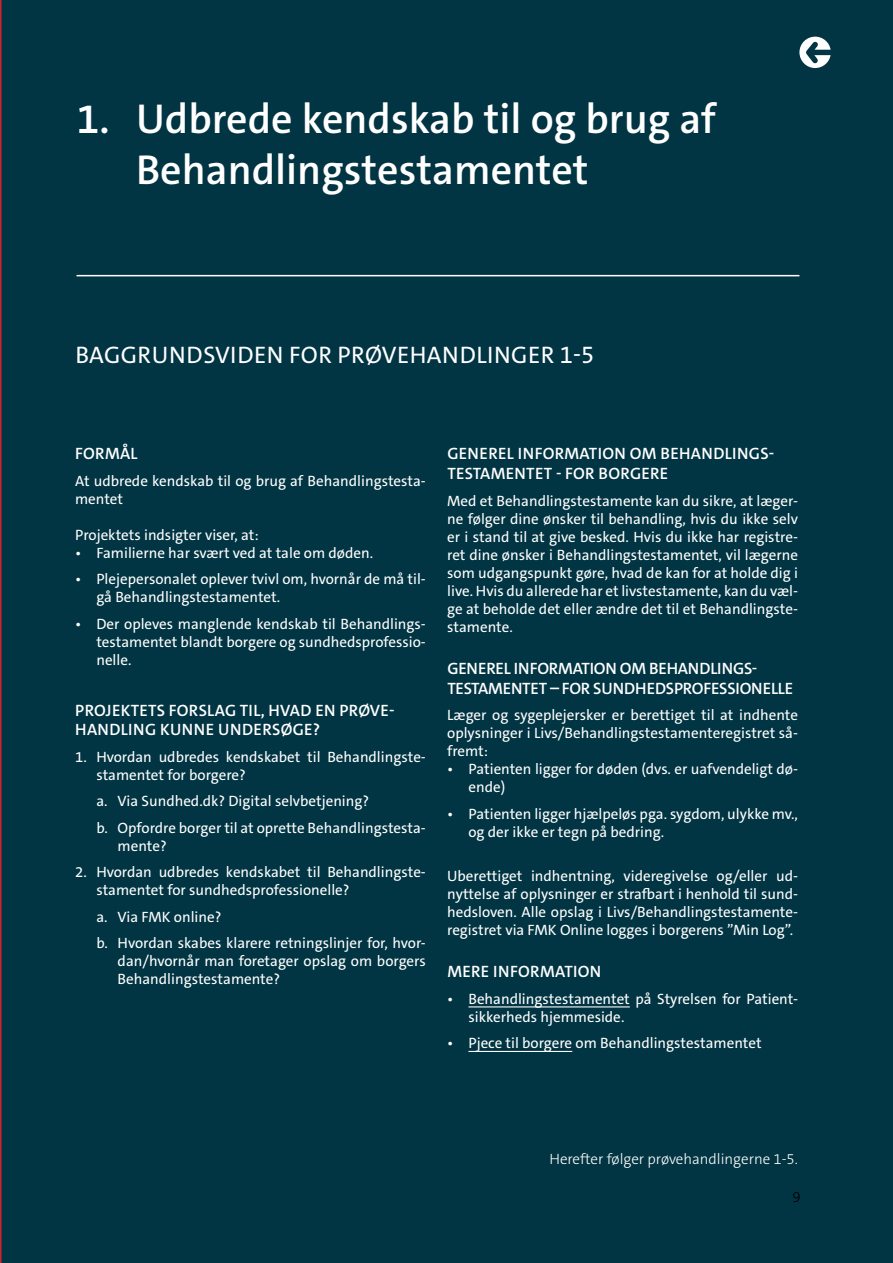
<style>
.page{position:relative;width:893px;height:1263px;background:#023543}
.page>*{position:absolute;margin:0;border:0;box-sizing:border-box;transform-origin:0 0}
.Skilleblade{font:600 42px/50.4px "The Sans C5";color:#fff}
.Rubrik{font:24px "The Sans C5";letter-spacing:.02em;color:#fff}
.Overskrifter_afsnit{font:600 16.5px/19.8px "The Sans C5";letter-spacing:.02em;color:#fff}
.Overskrifter_afsnit-2{font:600 16.5px/19.8px "The Sans C5";letter-spacing:-.01em;color:#fff}
.Bullet{font:15px/18px "The Sans C5";color:#fff}
.Brødtekst{font:15px/18px "The Sans C5";color:#fff;text-align:justify}
.Brødtekst-2{font:300 15px "The Sans C5";color:#fff}
.t1{font:300 15px "The Sans C5";color:#000}
</style>
<div class="page">
<hr style="left:468px;top:1006px;width:162px;height:1px;background:#fff">
<hr style="left:468px;top:1051px;width:104px;height:1px;background:#fff">
<hr style="left:77px;top:275px;width:722px;height:1px;background:#fff">
<svg style="left:799px;top:37px;width:32px;height:31px"></svg>
<p class="Skilleblade" style="left:136px;top:94px;width:581px;text-indent:-60px">1. Udbrede kendskab til og brug af<br>Behandlingstestamentet</p>
<p class="Rubrik" style="left:75px;top:339px;width:520px">BAGGRUNDSVIDEN FOR PRØVEHANDLINGER 1-5</p>
<p class="Overskrifter_afsnit" style="left:75px;top:444px;width:64px">FORMÅL</p>
<p class="Brødtekst" style="left:75px;top:472px;width:352px">At udbrede kendskab til og brug af Behandlingstesta&shy;mentet</p>
<p class="Brødtekst" style="left:75px;top:526px;width:185px">Projektets indsigter viser, at:</p>
<p class="Bullet" style="left:75px;top:544px;width:299px">• Familierne har svært ved at tale om døden.</p>
<p class="Bullet" style="left:96px;top:570px;width:331px;text-indent:-21px">• Plejepersonalet oplever tvivl om, hvornår de må til&shy;gå Behandlingstestamentet.</p>
<p class="Bullet" style="left:96px;top:615px;width:331px;text-align:justify;text-indent:-21px">• Der opleves manglende kendskab til Behandlings&shy;testamentet blandt borgere og sundhedsprofessio&shy;nelle.</p>
<p class="Overskrifter_afsnit" style="left:75px;top:700px;width:321px">PROJEKTETS FORSLAG TIL, HVAD EN PRØVE-<br>HANDLING KUNNE UNDERSØGE?</p>
<p class="Bullet" style="left:96px;top:748px;width:331px;text-indent:-21px">1. Hvordan udbredes kendskabet til Behandlingste&shy;stamentet for borgere?</p>
<p class="Bullet" style="left:96px;top:792px;width:274px">a. Via Sundhed.dk? Digital selvbetjening?</p>
<p class="Bullet" style="left:118px;top:819px;width:310px;text-indent:-21px">b. Opfordre borger til at oprette Behandlingstesta&shy;mente?</p>
<p class="Bullet" style="left:96px;top:863px;width:331px;text-indent:-21px">2. Hvordan udbredes kendskabet til Behandlingste&shy;stamentet for sundhedsprofessionelle?</p>
<p class="Bullet" style="left:96px;top:908px;width:127px">a. Via FMK online?</p>
<p class="Bullet" style="left:118px;top:934px;width:310px;text-align:justify;text-indent:-21px">b. Hvordan skabes klarere retningslinjer for, hvor&shy;dan/hvornår man foretager opslag om borgers Behandlingstestamente?</p>
<p class="Overskrifter_afsnit" style="left:447px;top:444px;width:328px">GENEREL INFORMATION OM BEHANDLINGS-<br>TESTAMENTET - FOR BORGERE</p>
<p class="Brødtekst" style="left:447px;top:492px;width:352px">Med et Behandlingstestamente kan du sikre, at læger&shy;ne følger dine ønsker til behandling, hvis du ikke selv er i stand til at give besked. Hvis du ikke har registre&shy;ret dine ønsker i Behandlingstestamentet, vil lægerne som udgangspunkt gøre, hvad de kan for at holde dig i live. Hvis du allerede har et livstestamente, kan du væl&shy;ge at beholde det eller ændre det til et Behandlingste&shy;stamente.</p>
<p class="Overskrifter_afsnit-2" style="left:447px;top:658px;width:347px">GENEREL INFORMATION OM BEHANDLINGS-<br>TESTAMENTET – FOR SUNDHEDSPROFESSIONELLE</p>
<p class="Brødtekst" style="left:447px;top:706px;width:352px">Læger og sygeplejersker er berettiget til at indhente oplysninger i Livs/Behandlingstestamenteregistret så&shy;fremt:</p>
<p class="Bullet" style="left:468px;top:760px;width:331px;text-indent:-21px">• Patienten ligger for døden (dvs. er uafvendeligt dø&shy;ende)</p>
<p class="Bullet" style="left:468px;top:805px;width:331px;text-indent:-21px">• Patienten ligger hjælpeløs pga. sygdom, ulykke mv., og der ikke er tegn på bedring.</p>
<p class="Brødtekst" style="left:447px;top:867px;width:352px">Uberettiget indhentning, videregivelse og/eller ud&shy;nyttelse af oplysninger er strafbart i henhold til sund&shy;hedsloven. Alle opslag i Livs/Behandlingstestamente&shy;registret via FMK Online logges i borgerens ”Min Log”.</p>
<p class="Overskrifter_afsnit" style="left:447px;top:962px;width:155px">MERE INFORMATION</p>
<p class="Bullet" style="left:468px;top:990px;width:331px;text-indent:-21px">• Behandlingstestamentet på Styrelsen for Patient&shy;sikkerheds hjemmeside.</p>
<p class="Bullet" style="left:447px;top:1034px;width:316px">• Pjece til borgere om Behandlingstestamentet</p>
<p class="Brødtekst-2" style="left:549px;top:1149px;width:250px">Herefter følger prøvehandlingerne 1-5.</p>
<p class="t1" style="left:793px;top:1187px;width:10px">9</p>
</div>
